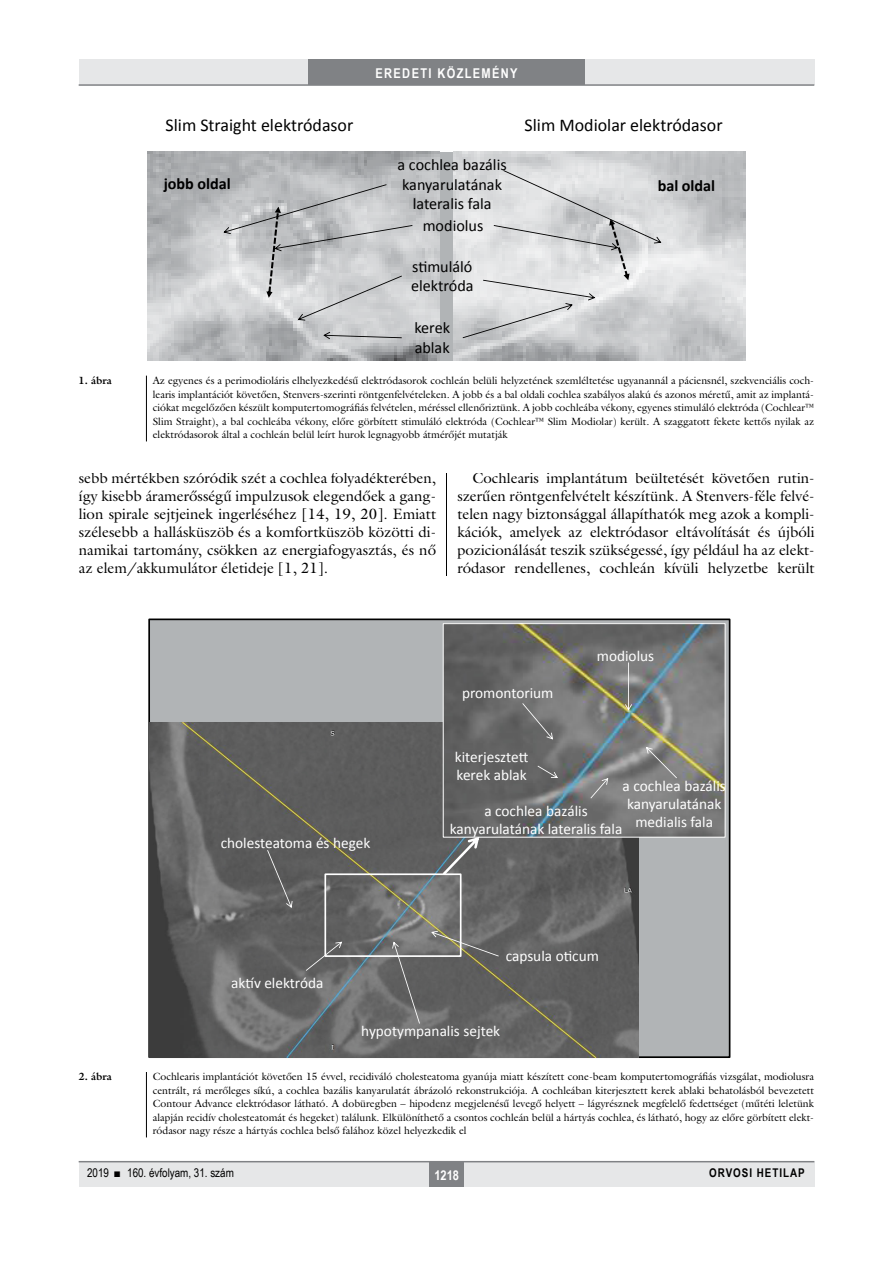
<style>
.page{position:relative;width:893px;height:1263px;background:#fff}
.page>*{position:absolute;margin:0;border:0;box-sizing:border-box;transform-origin:0 0}
.t1{font:18px "Calibri";color:#000}
.t2{font:16.2px/19.4px "Calibri";color:#000}
.t3{font:700 16.2px "Calibri";color:#000}
.t4{font:15.3px/18.3px "Calibri";color:#fff;text-align:center}
.Body_Text{font:15px/18px "Galliard Reg";color:#000;text-align:justify}
.t5{font:700 13.5px "Arial Narrow";letter-spacing:.1em;color:#fff}
.t6{font:12px "Arial Narrow";color:#000}
.t7{font:700 12px "Arial Narrow";letter-spacing:.08em;color:#000}
.kepalairas2{font:10.5px/13.5px "Galliard Reg";color:#000;text-align:justify}
.kepalairas1{font:700 10.5px "Galliard Reg";color:#000}
</style>
<div class="page">
<div style="left:79px;top:1161px;width:735px;height:25px;background:#e6e7e8"></div>
<hr style="left:79px;top:1161px;width:735px;height:1px;background:#808285">
<div style="left:430px;top:1161px;width:34px;height:25px;background:#808285"></div>
<div style="left:79px;top:60px;width:735px;height:25px;background:#e6e7e8"></div>
<div style="left:308px;top:60px;width:277px;height:25px;background:#808285"></div>
<hr style="left:79px;top:84px;width:735px;height:2px;background:#808285">
<hr style="left:446px;top:111px;width:1px;height:1026px;background:#000">
<div style="left:78px;top:111px;width:736px;height:265px;background:#fff"></div>
<div style="left:147px;top:152px;width:598px;height:209px;background:#b1b4b6"></div>
<img style="left:147px;top:152px;width:292px;height:209px">
<img style="left:453px;top:152px;width:292px;height:209px">
<svg style="left:323px;top:332px;width:79px;height:7px"></svg>
<svg style="left:224px;top:184px;width:188px;height:137px"></svg>
<svg style="left:463px;top:170px;width:198px;height:168px;background:#d7d8d9"></svg>
<div style="left:78px;top:376px;width:736px;height:96px;background:#fff"></div>
<hr style="left:146px;top:376px;width:1px;height:65px;background:#000">
<hr style="left:146px;top:1071px;width:1px;height:66px;background:#000">
<div style="left:78px;top:576px;width:736px;height:495px;background:#fff"></div>
<div style="left:149px;top:619px;width:581px;height:438px;background:#b1b4b6"></div>
<img style="left:149px;top:723px;width:489px;height:334px">
<img style="left:445px;top:625px;width:278px;height:210px">
<div style="left:443px;top:623px;width:282px;height:214px;border:1px solid #fff"></div>
<svg style="left:392px;top:942px;width:28px;height:81px;background:#6c6c6c"></svg>
<div style="left:324px;top:873px;width:138px;height:84px;border:2px solid #fff"></div>
<svg style="left:443px;top:837px;width:36px;height:38px"></svg>
<svg style="left:306px;top:942px;width:36px;height:29px"></svg>
<svg style="left:267px;top:850px;width:26px;height:58px;background:#626262"></svg>
<svg style="left:538px;top:766px;width:20px;height:12px"></svg>
<svg style="left:522px;top:703px;width:31px;height:36px"></svg>
<svg style="left:431px;top:931px;width:68px;height:25px;background:#797975"></svg>
<svg style="left:625px;top:662px;width:7px;height:49px"></svg>
<svg style="left:590px;top:778px;width:18px;height:20px"></svg>
<svg style="left:646px;top:747px;width:31px;height:31px"></svg>
<p class="t5" style="left:375px;top:63px;width:144px">EREDETI KÖZLEMÉNY</p>
<p class="t1" style="left:166px;top:114px;width:189px">Slim Straight elektródasor</p>
<p class="t1" style="left:525px;top:114px;width:199px">Slim Modiolar elektródasor</p>
<p class="t2" style="left:397px;top:155px;width:111px;text-align:center">a cochlea bazális kanyarulatának lateralis fala</p>
<p class="t3" style="left:164px;top:173px;width:69px">jobb oldal</p>
<p class="t3" style="left:658px;top:175px;width:59px">bal oldal</p>
<p class="t2" style="left:423px;top:216px;width:62px">modiolus</p>
<p class="t2" style="left:411px;top:257px;width:64px">stimuláló elektróda</p>
<p class="t2" style="left:414px;top:318px;width:37px">kerek ablak</p>
<p class="kepalairas1" style="left:78px;top:374px;width:35px">1. ábra</p>
<p class="kepalairas2" style="left:153px;top:374px;width:663px">Az egyenes és a perimodioláris elhelyezkedésű elektródasorok cochleán belüli helyzetének szemléltetése ugyanannál a páciensnél, szekvenciális coch&shy;learis implantációt követően, Stenvers-szerinti röntgenfelvételeken. A jobb és a bal oldali cochlea szabályos alakú és azonos méretű, amit az implantá&shy;ciókat megelőzően készült komputertomográfiás felvételen, méréssel ellenőriztünk. A jobb cochleába vékony, egyenes stimuláló elektróda (Cochlear™ Slim Straight), a bal cochleába vékony, előre görbített stimuláló elektróda (Cochlear™ Slim Modiolar) került. A szaggatott fekete kettős nyilak az elektródasorok által a cochleán belül leírt hurok legnagyobb átmérőjét mutatják</p>
<p class="Body_Text" style="left:79px;top:469px;width:359px">sebb mértékben szóródik szét a cochlea folyadékterében, így kisebb áramerősségű impulzusok elegendőek a gang&shy;lion spirale sejtjeinek ingerléséhez [14, 19, 20]. Emiatt szélesebb a hallásküszöb és a komfortküszöb közötti di&shy;namikai tartomány, csökken az energiafogyasztás, és nő az elem/akkumulátor életideje [1, 21].</p>
<p class="Body_Text" style="left:457px;top:469px;width:359px;text-indent:15px">Cochlearis implantátum beültetését követően rutin&shy;szerűen röntgenfelvételt készítünk. A Stenvers-féle felvé&shy;telen nagy biztonsággal állapíthatók meg azok a kompli&shy;kációk, amelyek az elektródasor eltávolítását és újbóli pozicionálását teszik szükségessé, így például ha az elekt&shy;ródasor rendellenes, cochleán kívüli helyzetbe került</p>
<p class="t4" style="left:221px;top:833px;width:151px">cholesteatoma és hegek</p>
<p class="t4" style="left:231px;top:974px;width:94px">aktív elektróda</p>
<p class="t4" style="left:462px;top:684px;width:93px">promontorium</p>
<p class="t4" style="left:597px;top:646px;width:59px">modiolus</p>
<p class="t4" style="left:455px;top:748px;width:75px;text-align:left">kiterjesztett kerek ablak</p>
<p class="t4" style="left:623px;top:776px;width:105px">a cochlea bazális kanyarulatának medialis fala</p>
<p class="t4" style="left:450px;top:801px;width:174px">a cochlea bazális kanyarulatának lateralis fala</p>
<p class="t4" style="left:506px;top:947px;width:95px">capsula oticum</p>
<p class="t4" style="left:361px;top:1022px;width:140px">hypotympanalis sejtek</p>
<p class="kepalairas1" style="left:78px;top:1070px;width:35px">2. ábra</p>
<p class="kepalairas2" style="left:153px;top:1069px;width:663px">Cochlearis implantációt követően 15 évvel, recidiváló cholesteatoma gyanúja miatt készített cone-beam komputertomográfiás vizsgálat, modiolusra centrált, rá merőleges síkú, a cochlea bazális kanyarulatát ábrázoló rekonstrukciója. A cochleában kiterjesztett kerek ablaki behatolásból bevezetett Contour Advance elektródasor látható. A dobüregben – hipodenz megjelenésű levegő helyett – lágyrésznek megfelelő fedettséget (műtéti leletünk alapján recidív cholesteatomát és hegeket) találunk. Elkülöníthető a csontos cochleán belül a hártyás cochlea, és látható, hogy az előre görbített elekt&shy;ródasor nagy része a hártyás cochlea belső falához közel helyezkedik el</p>
<p class="t6" style="left:87px;top:1164px;width:148px">2019 ■ 160. évfolyam, 31. szám</p>
<p class="t5" style="left:434px;top:1165px;width:26px">1218</p>
<p class="t7" style="left:709px;top:1164px;width:97px">ORVOSI HETILAP</p>
</div>
